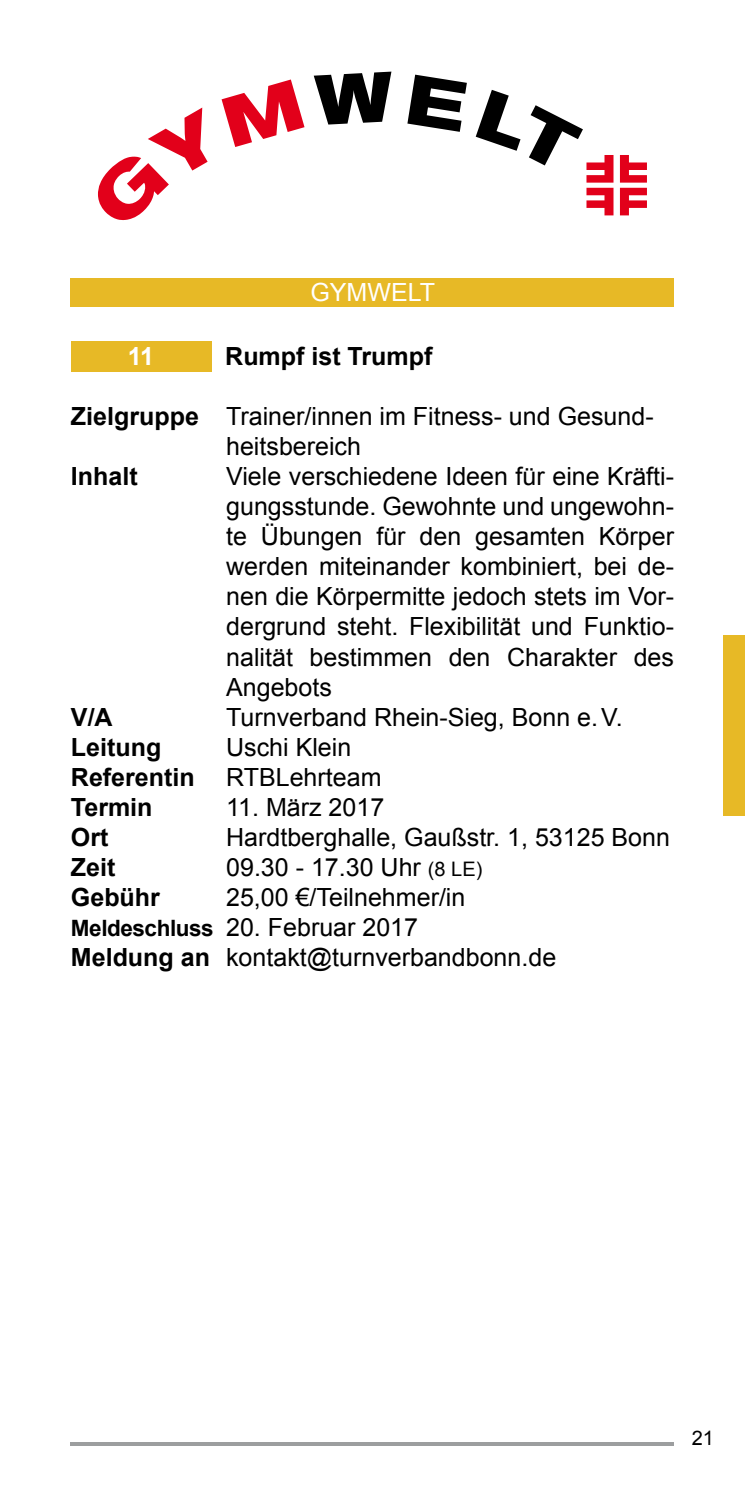
<style>
.page{position:relative;width:745px;height:1489px;background:#fff}
.page>*{position:absolute;margin:0;border:0;box-sizing:border-box;transform-origin:0 0}
.t1{font:25px/30px "Arial";color:#000}
.t2{font:700 25px "Arial";color:#000}
.t3{font:25px "Arial";color:#fff}
.t4{font:700 25px "Arial";color:#fff}
.t5{font:20px "Arial";color:#000}
.s1{font-weight:700}
.s2{font-size:20px}
.s3{font-weight:700;font-size:22.5px}
</style>
<div class="page">
<hr style="left:71px;top:1442px;width:602px;height:3px;background:#9c9e9f">
<div style="left:723px;top:635px;width:21px;height:180px;background:#e7b926"></div>
<div style="left:71px;top:278px;width:602px;height:29px;background:#e7b926"></div>
<div style="left:71px;top:341px;width:140px;height:30px;background:#e7b926"></div>
<svg style="left:619px;top:155px;width:27px;height:60px"></svg>
<svg style="left:98px;top:107px;width:109px;height:113px"></svg>
<svg style="left:221px;top:79px;width:83px;height:68px"></svg>
<svg style="left:313px;top:72px;width:78px;height:52px"></svg>
<svg style="left:407px;top:75px;width:59px;height:57px"></svg>
<svg style="left:475px;top:90px;width:45px;height:61px"></svg>
<svg style="left:529px;top:105px;width:84px;height:110px"></svg>
<p class="t3" style="left:310px;top:275px;width:126px">GYMWELT</p>
<p class="t2" style="left:225px;top:340px;width:208px">Rumpf ist Trumpf</p>
<p class="t1" style="left:226px;top:402px;width:429px;text-indent:-155px"><span class="s1">Zielgruppe</span> Trainer/innen im Fitness- und Gesund&shy;heitsbereich</p>
<p class="t2" style="left:71px;top:460px;width:68px">Inhalt</p>
<p class="t1" style="left:226px;top:462px;width:449px;text-align:justify">Viele verschiedene Ideen für eine Kräfti&shy;gungsstunde. Gewohnte und ungewohn&shy;te Übungen für den gesamten Körper werden miteinander kombiniert, bei de&shy;nen die Körpermitte jedoch stets im Vor&shy;dergrund steht. Flexibilität und Funktio&shy;nalität bestimmen den Charakter des Angebots</p>
<p class="t2" style="left:71px;top:700px;width:43px">V/A</p>
<p class="t1" style="left:226px;top:702px;width:397px">Turnverband Rhein-Sieg, Bonn e.V.</p>
<p class="t2" style="left:71px;top:730px;width:92px">Leitung</p>
<p class="t1" style="left:226px;top:732px;width:127px">Uschi Klein</p>
<p class="t2" style="left:71px;top:760px;width:125px">Referentin</p>
<p class="t1" style="left:226px;top:762px;width:157px">RTBLehrteam</p>
<p class="t2" style="left:71px;top:790px;width:83px">Termin</p>
<p class="t1" style="left:226px;top:792px;width:159px">11. März 2017</p>
<p class="t2" style="left:71px;top:820px;width:39px">Ort</p>
<p class="t1" style="left:226px;top:822px;width:445px">Hardtberghalle, Gaußstr. 1, 53125 Bonn</p>
<p class="t2" style="left:71px;top:850px;width:46px">Zeit</p>
<p class="t1" style="left:226px;top:852px;width:257px">09.30 - 17.30 Uhr <span class="s2">(8 LE)</span></p>
<p class="t2" style="left:71px;top:880px;width:90px">Gebühr</p>
<p class="t4" style="left:128px;top:340px;width:28px">11</p>
<p class="t1" style="left:71px;top:882px;width:486px;text-indent:155px">25,00 €/Teilnehmer/in<br><span class="s3">Meldeschluss</span> 20. Februar 2017<br><span class="s1">Meldung an</span> kontakt@turnverbandbonn.de</p>
<p class="t5" style="left:691px;top:1424px;width:24px">21</p>
</div>
